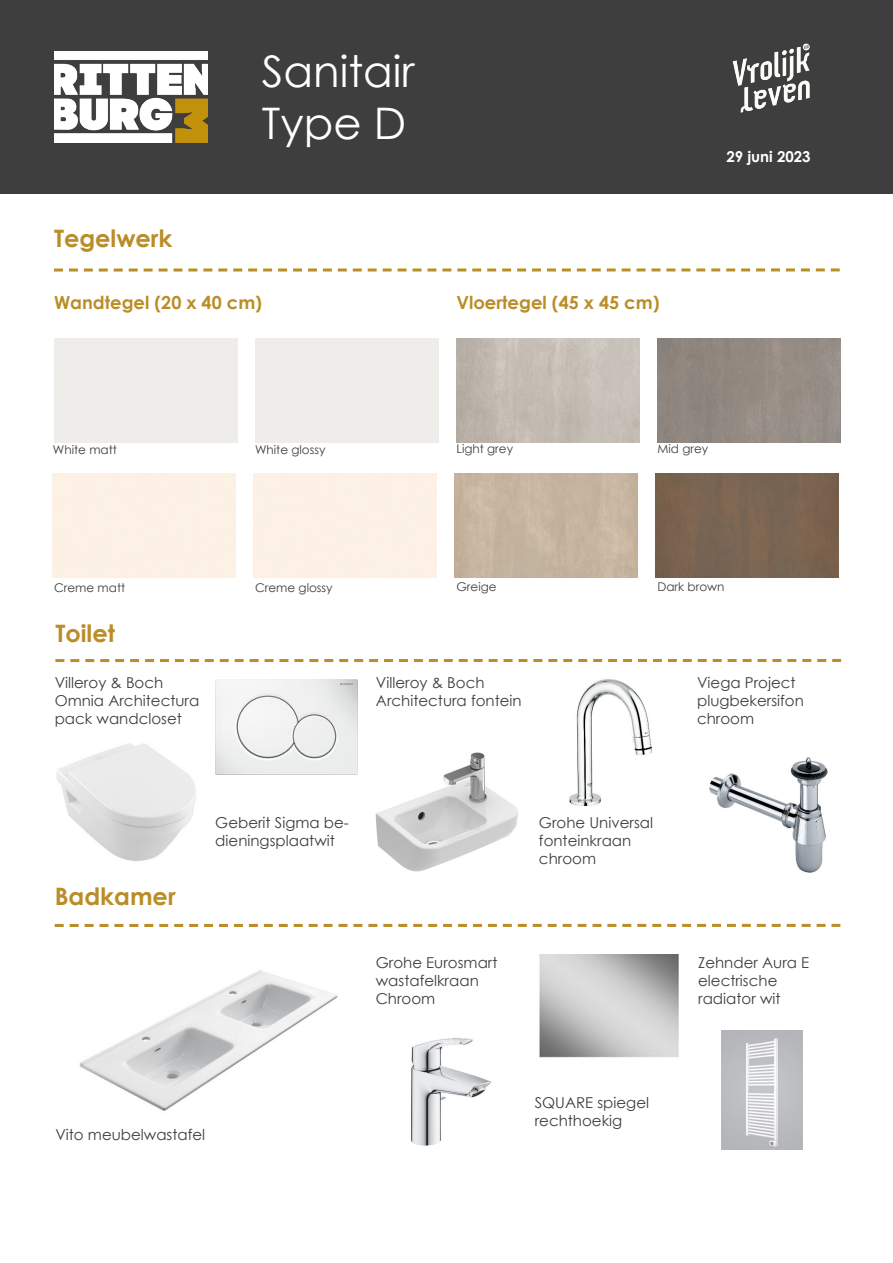
<style>
.page{position:relative;width:893px;height:1263px;background:#fff}
.page>*{position:absolute;margin:0;border:0;box-sizing:border-box;transform-origin:0 0}
.t1{font:43.5px "Century Gothic";color:#fff}
.t2{font:700 24px "Century Gothic";color:#ba8d27}
.t3{font:700 18px "Century Gothic";color:#ba8d27}
.t4{font:15px/18px "Century Gothic";color:#3e3e3f}
.t5{font:700 15px "Century Gothic";color:#fff}
.t6{font:12px "Century Gothic";color:#3e3e3f}
</style>
<div class="page">
<img style="left:56px;top:743px;width:140px;height:118px">
<img style="left:215px;top:680px;width:143px;height:95px">
<img style="left:376px;top:752px;width:142px;height:120px">
<img style="left:569px;top:679px;width:83px;height:127px">
<img style="left:710px;top:757px;width:117px;height:116px">
<svg style="left:54px;top:268px;width:786px;height:4px"></svg>
<svg style="left:55px;top:659px;width:786px;height:3px"></svg>
<div style="left:0;top:0;width:893px;height:194px;background:#3e3e3f"></div>
<img style="left:732px;top:43px;width:78px;height:70px">
<div style="left:655px;top:474px;width:183px;height:104px;background:#796452"></div>
<img style="left:456px;top:339px;width:183px;height:103px">
<img style="left:411px;top:1038px;width:80px;height:108px">
<img style="left:539px;top:954px;width:140px;height:104px">
<img style="left:721px;top:1030px;width:82px;height:119px">
<svg style="left:55px;top:924px;width:785px;height:3px"></svg>
<img style="left:79px;top:970px;width:259px;height:141px">
<img style="left:55px;top:51px;width:152px;height:92px">
<p class="t2" style="left:54px;top:220px;width:120px">Tegelwerk</p>
<p class="t1" style="left:262px;top:41px;width:154px">Sanitair</p>
<p class="t1" style="left:262px;top:93px;width:146px">Type D</p>
<p class="t3" style="left:54px;top:289px;width:210px">Wandtegel (20 x 40 cm)</p>
<p class="t3" style="left:456px;top:289px;width:205px">Vloertegel (45 x 45 cm)</p>
<p class="t5" style="left:726px;top:145px;width:86px">29 juni 2023</p>
<p class="t6" style="left:53px;top:442px;width:66px">White matt</p>
<p class="t6" style="left:255px;top:442px;width:72px">White glossy</p>
<p class="t6" style="left:456px;top:441px;width:58px">Light grey</p>
<p class="t6" style="left:657px;top:441px;width:52px">Mid grey</p>
<p class="t6" style="left:54px;top:579px;width:73px">Creme matt</p>
<p class="t6" style="left:255px;top:579px;width:79px">Creme glossy</p>
<p class="t6" style="left:456px;top:578px;width:42px">Greige</p>
<p class="t6" style="left:657px;top:578px;width:69px">Dark brown</p>
<p class="t2" style="left:55px;top:615px;width:61px">Toilet</p>
<p class="t4" style="left:55px;top:674px;width:110px">Villeroy &amp; Boch</p>
<p class="t4" style="left:55px;top:692px;width:146px">Omnia Architectura pack wandcloset</p>
<p class="t4" style="left:376px;top:674px;width:110px">Villeroy &amp; Boch</p>
<p class="t4" style="left:376px;top:692px;width:147px">Architectura fontein</p>
<p class="t4" style="left:697px;top:674px;width:100px">Viega Project</p>
<p class="t4" style="left:697px;top:692px;width:108px">plugbekersifon</p>
<p class="t4" style="left:697px;top:710px;width:59px">chroom</p>
<p class="t2" style="left:55px;top:878px;width:122px">Badkamer</p>
<p class="t4" style="left:215px;top:813px;width:135px">Geberit Sigma be&shy;dieningsplaatwit</p>
<p class="t4" style="left:376px;top:953px;width:123px">Grohe Eurosmart wastafelkraan</p>
<p class="t4" style="left:376px;top:989px;width:61px">Chroom</p>
<p class="t4" style="left:55px;top:1125px;width:151px">Vito meubelwastafel</p>
<p class="t4" style="left:539px;top:813px;width:116px">Grohe Universal</p>
<p class="t4" style="left:539px;top:831px;width:94px">fonteinkraan chroom</p>
<p class="t4" style="left:535px;top:1093px;width:116px">SQUARE spiegel rechthoekig</p>
<p class="t4" style="left:698px;top:953px;width:113px">Zehnder Aura E electrische</p>
<p class="t4" style="left:698px;top:989px;width:84px">radiator wit</p>
</div>
